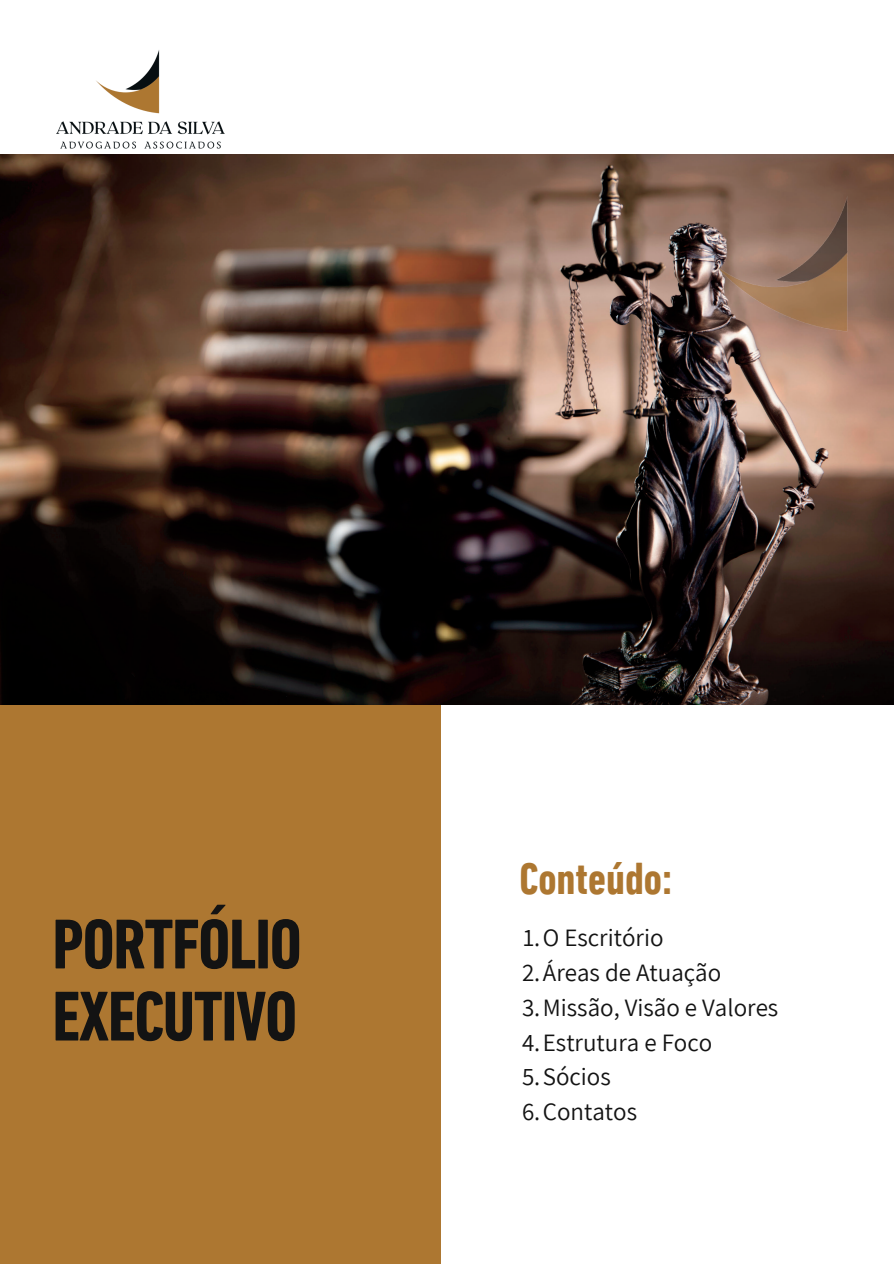
<style>
.page{position:relative;width:894px;height:1264px;background:#fff}
.page>*{position:absolute;margin:0;border:0;box-sizing:border-box;transform-origin:0 0}
.t1{font:700 condensed 71.7px/72px "DIN Next LT Pro";letter-spacing:-.02em;color:#131313}
.t2{font:700 condensed 45.45px "DIN Next LT Pro";color:#ad7731}
.t3{font:24.9px "Assistant";color:#131313}
</style>
<div class="page">
<div style="left:0;top:702px;width:441px;height:561px;background:#ad7731"></div>
<img style="left:0;top:155px;width:893px;height:549px">
<img style="left:56px;top:50px;width:169px;height:99px">
<img style="left:703px;top:188px;width:151px;height:151px">
<p class="t1" style="left:52px;top:914px;width:251px">PORTFÓLIO<br>EXECUTIVO</p>
<p class="t2" style="left:519px;top:859px;width:154px">Conteúdo:</p>
<p class="t3" style="left:523px;top:920px;width:142px">1.O Escritório</p>
<p class="t3" style="left:522px;top:955px;width:201px">2.Áreas de Atuação</p>
<p class="t3" style="left:522px;top:990px;width:258px">3.Missão, Visão e Valores</p>
<p class="t3" style="left:522px;top:1025px;width:192px">4.Estrutura e Foco</p>
<p class="t3" style="left:522px;top:1059px;width:90px">5.Sócios</p>
<p class="t3" style="left:522px;top:1094px;width:116px">6.Contatos</p>
</div>
